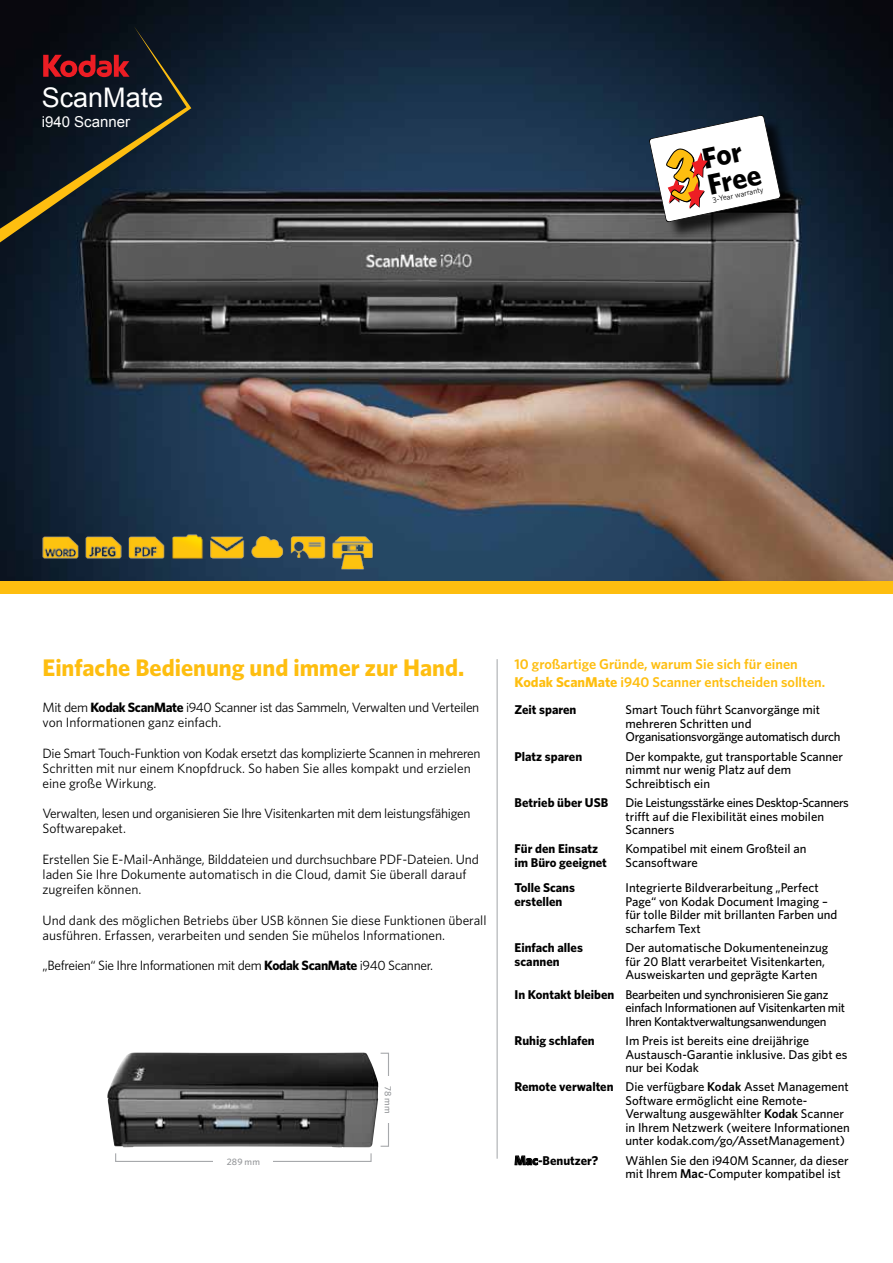
<style>
.page{position:relative;width:893px;height:1263px;background:#fff}
.page>*{position:absolute;margin:0;border:0;box-sizing:border-box;transform-origin:0 0}
.t1{font:700 29.1px/26.7px "Whitney K";color:#000}
.t2{font:27px "Arial";color:#fff}
.t3{font:700 24px "Whitney K";color:#febe10}
.t4{font:15px "Arial";color:#fff}
.t5{font:600 14.25px/18px "Whitney K";color:#febe10}
.t6{font:13.5px/15px "Whitney K";letter-spacing:-.01em;color:#000}
.t7{font:500 12.75px/13.5px "Whitney K";color:#000}
.t8{font:700 12.75px "Whitney K";color:#000}
.t9{font:500 12.75px/13.5px "Whitney K";letter-spacing:-.025em;color:#000}
.t10{font:500 9.3px "Whitney K";letter-spacing:.02em;color:#939598}
.t11{font:7.95px "Whitney K";color:#000}
.s1{font-weight:700}
.s2{font-weight:600}
</style>
<div class="page">
<img style="left:0;top:0;width:893px;height:581px">
<img style="left:107px;top:1052px;width:271px;height:95px">
<div style="left:651px;top:117px;width:147px;height:123px;background:#000;opacity:.75"></div>
<svg style="left:648px;top:114px;width:133px;height:109px"></svg>
<div style="left:0;top:581px;width:893px;height:13px;background:#febe10"></div>
<img style="left:35px;top:511px;width:364px;height:70px">
<div style="left:115px;top:1153px;width:257px;height:9px;border:1px solid #a7a9ac"></div>
<div style="left:214px;top:1155px;width:59px;height:13px;background:#fff"></div>
<div style="left:380px;top:1053px;width:9px;height:94px;border:1px solid #a7a9ac"></div>
<div style="left:382px;top:1076px;width:13px;height:47px;background:#fff"></div>
<hr style="left:497px;top:659px;width:1px;height:500px;background:#a3a5a8">
<svg style="left:515px;top:1156px;width:23px;height:9px"></svg>
<svg style="left:0;top:26px;width:191px;height:216px;background:#212123"></svg>
<h2 class="t2" style="left:42px;top:80px;width:123px">ScanMate</h2>
<p class="t4" style="left:42px;top:112px;width:90px">i940 Scanner</p>
<h1 class="t1" style="left:700px;top:145px;width:55px;rotate:-12deg">For<br>Free</h1>
<p class="t11" style="left:712px;top:195px;width:53px;rotate:-12deg">3-Year warranty</p>
<h3 class="t3" style="left:43px;top:653px;width:423px">Einfache Bedienung und immer zur Hand.</h3>
<p class="t6" style="left:43px;top:700px;width:438px">Mit dem <span class="s1">Kodak ScanMate</span> i940 Scanner ist das Sammeln, Verwalten und Verteilen von Informationen ganz einfach.</p>
<p class="t6" style="left:43px;top:745px;width:440px">Die Smart Touch-Funktion von Kodak ersetzt das komplizierte Scannen in mehreren<br>Schritten mit nur einem Knopfdruck. So haben Sie alles kompakt und erzielen eine große Wirkung.</p>
<p class="t6" style="left:43px;top:806px;width:429px">Verwalten, lesen und organisieren Sie Ihre Visitenkarten mit dem leistungsfähigen<br>Softwarepaket.</p>
<p class="t6" style="left:43px;top:851px;width:438px">Erstellen Sie E-Mail-Anhänge, Bilddateien und durchsuchbare PDF-Dateien. Und laden Sie Ihre Dokumente automatisch in die Cloud, damit Sie überall darauf zugreifen können.</p>
<p class="t6" style="left:43px;top:912px;width:446px">Und dank des möglichen Betriebs über USB können Sie diese Funktionen überall ausführen. Erfassen, verarbeiten und senden Sie mühelos Informationen.</p>
<p class="t6" style="left:43px;top:958px;width:392px">„Befreien“ Sie Ihre Informationen mit dem <span class="s1">Kodak ScanMate</span> i940 Scanner.</p>
<p class="t10" style="left:227px;top:1156px;width:35px">289 mm</p>
<p class="t10" style="left:394px;top:1086px;width:29px;rotate:90deg">78 mm</p>
<p class="t5" style="left:514px;top:655px;width:312px">10 großartige Gründe, warum Sie sich für einen<br><span class="s1">Kodak ScanMate</span> i940 Scanner entscheiden sollten.</p>
<p class="t8" style="left:514px;top:702px;width:63px">Zeit sparen</p>
<p class="t7" style="left:625px;top:703px;width:216px">Smart Touch führt Scanvorgänge mit mehreren Schritten und<br>Organisationsvorgänge automatisch durch</p>
<p class="t8" style="left:514px;top:748px;width:69px">Platz sparen</p>
<p class="t7" style="left:625px;top:749px;width:219px">Der kompakte, gut transportable Scanner nimmt nur wenig Platz auf dem<br>Schreibtisch ein</p>
<p class="t8" style="left:514px;top:795px;width:95px">Betrieb über USB</p>
<p class="t7" style="left:625px;top:795px;width:225px">Die Leistungsstärke eines Desktop-Scanners trifft auf die Flexibilität eines mobilen<br>Scanners</p>
<p class="t8" style="left:514px;top:841px;width:85px">Für den Einsatz</p>
<p class="t7" style="left:625px;top:842px;width:182px">Kompatibel mit einem Großteil an</p>
<p class="t8" style="left:514px;top:855px;width:94px">im Büro geeignet</p>
<p class="t7" style="left:625px;top:855px;width:74px">Scansoftware</p>
<p class="t8" style="left:514px;top:880px;width:62px">Tolle Scans</p>
<p class="t7" style="left:625px;top:881px;width:195px">Integrierte Bildverarbeitung „Perfect</p>
<p class="t8" style="left:514px;top:894px;width:49px">erstellen</p>
<p class="t7" style="left:625px;top:894px;width:213px">Page“ von Kodak Document Imaging – für tolle Bilder mit brillanten Farben und scharfem Text</p>
<p class="t8" style="left:514px;top:940px;width:70px">Einfach alles</p>
<p class="t7" style="left:625px;top:941px;width:204px">Der automatische Dokumenteneinzug</p>
<p class="t8" style="left:514px;top:953px;width:47px">scannen</p>
<p class="t7" style="left:625px;top:954px;width:201px">für 20 Blatt verarbeitet Visitenkarten,<br>Ausweiskarten und geprägte Karten</p>
<p class="t9" style="left:625px;top:987px;width:221px;text-indent:-111px"><span class="s1">In Kontakt bleiben</span> Bearbeiten und synchronisieren Sie ganz einfach Informationen auf Visitenkarten mit<br>Ihren Kontaktverwaltungsanwendungen</p>
<p class="t8" style="left:514px;top:1033px;width:82px">Ruhig schlafen</p>
<p class="t7" style="left:625px;top:1033px;width:223px">Im Preis ist bereits eine dreijährige<br>Austausch-Garantie inklusive. Das gibt es nur bei Kodak</p>
<p class="t7" style="left:625px;top:1080px;width:226px;text-indent:-111px"><span class="s1">Remote verwalten</span> Die verfügbare <span class="s2">Kodak</span> Asset Management Software ermöglicht eine Remote-Verwaltung ausgewählter <span class="s2">Kodak</span> Scanner in Ihrem Netzwerk (weitere Informationen unter kodak.com/go/AssetManagement)</p>
<p class="t8" style="left:514px;top:1152px;width:85px">Mac-Benutzer?</p>
<p class="t7" style="left:625px;top:1153px;width:225px">Wählen Sie den i940M Scanner, da dieser mit Ihrem <span class="s2">Mac</span>-Computer kompatibel ist</p>
</div>
